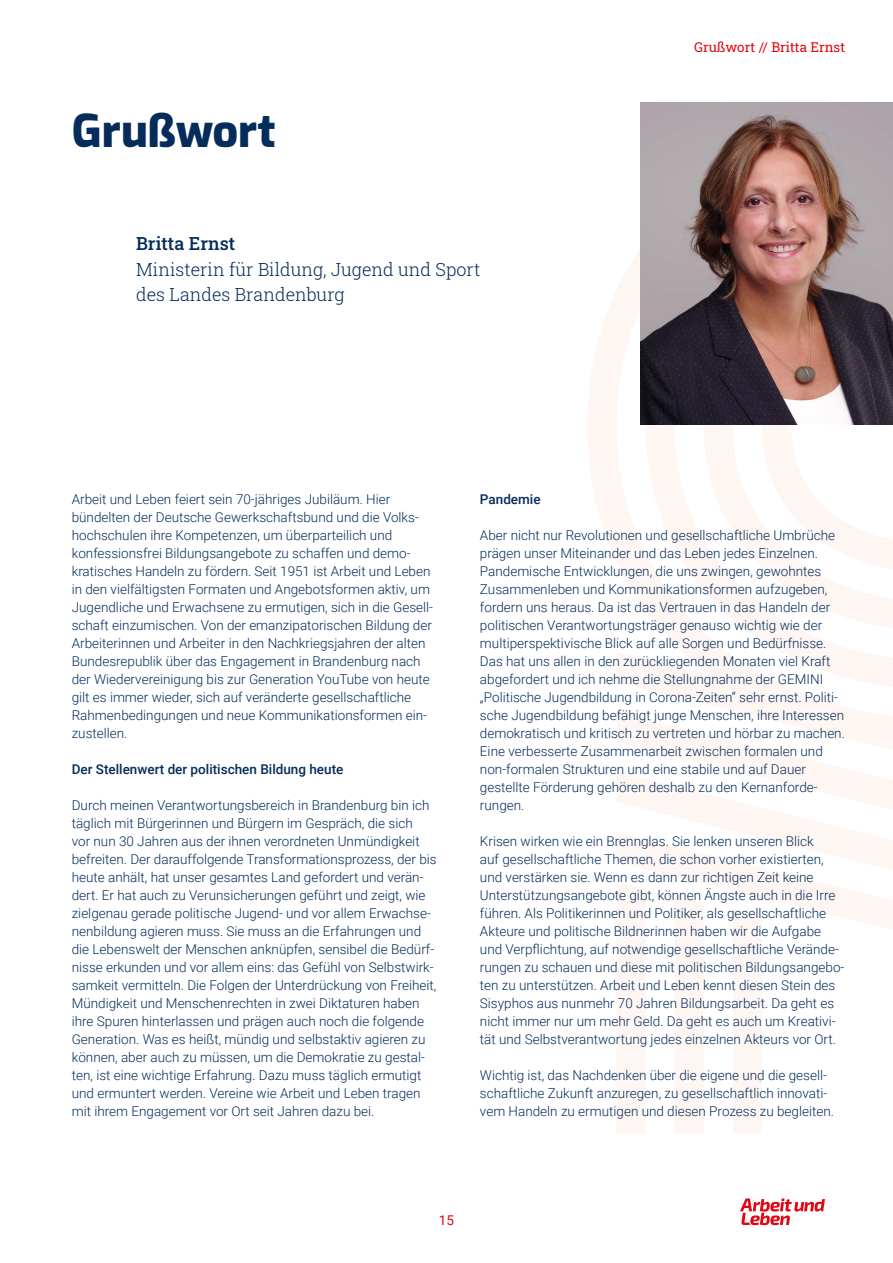
<style>
.page{position:relative;width:893px;height:1263px;background:#fff}
.page>*{position:absolute;margin:0;border:0;box-sizing:border-box;transform-origin:0 0}
.t1{font:800 45px "Exo";color:#052c5a}
.t2{font:300 18px/25.5px "Roboto Slab";color:#052c5a}
.t3{font:500 18px "Roboto Slab";color:#052c5a}
.t4{font:300 13.5px/18px "Roboto";color:#052c5a}
.t5{font:500 13.5px "Roboto";color:#052c5a}
.t6{font:13.5px "Roboto Slab";color:#e30613}
.t7{font:13.5px "Roboto";color:#e30613}
</style>
<div class="page">
<svg style="left:740px;top:1198px;width:85px;height:27px"></svg>
<svg style="left:802px;top:907px;width:91px;height:23px;fill:#fef6f3"></svg>
<svg style="left:617px;top:847px;width:276px;height:60px"></svg>
<div style="left:617px;top:883px;width:29px;height:250px;background:#fef6f3"></div>
<div style="left:675px;top:895px;width:29px;height:238px;background:#fef6f3"></div>
<div style="left:733px;top:910px;width:29px;height:223px;background:#fef6f3"></div>
<svg style="left:588px;top:102px;width:305px;height:745px"></svg>
<img style="left:641px;top:102px;width:252px;height:323px">
<h1 class="t1" style="left:72px;top:99px;width:205px">Grußwort</h1>
<h2 class="t3" style="left:136px;top:231px;width:100px">Britta Ernst</h2>
<h2 class="t2" style="left:136px;top:256px;width:346px">Ministerin für Bildung, Jugend und Sport des Landes Brandenburg</h2>
<p class="t6" style="left:694px;top:38px;width:152px">Grußwort // Britta Ernst</p>
<p class="t4" style="left:72px;top:490px;width:363px">Arbeit und Leben feiert sein 70-jähriges Jubiläum. Hier bündelten der Deutsche Gewerkschaftsbund und die Volks&shy;hochschulen ihre Kompetenzen, um überparteilich und konfessionsfrei Bildungsangebote zu schaffen und demo&shy;kratisches Handeln zu fördern. Seit 1951 ist Arbeit und Leben in den vielfältigsten Formaten und Angebotsformen aktiv, um Jugendliche und Erwachsene zu ermutigen, sich in die Gesell&shy;schaft einzumischen. Von der emanzipatorischen Bildung der Arbeiterinnen und Arbeiter in den Nachkriegsjahren der alten Bundesrepublik über das Engagement in Brandenburg nach der Wiedervereinigung bis zur Generation YouTube von heute gilt es immer wieder, sich auf veränderte gesellschaftliche Rahmenbedingungen und neue Kommunikationsformen ein&shy;zustellen.</p>
<p class="t5" style="left:72px;top:760px;width:273px">Der Stellenwert der politischen Bildung heute</p>
<p class="t4" style="left:72px;top:796px;width:366px">Durch meinen Verantwortungsbereich in Brandenburg bin ich täglich mit Bürgerinnen und Bürgern im Gespräch, die sich<br>vor nun 30 Jahren aus der ihnen verordneten Unmündigkeit befreiten. Der darauffolgende Transformationsprozess, der bis heute anhält, hat unser gesamtes Land gefordert und verän&shy;dert. Er hat auch zu Verunsicherungen geführt und zeigt, wie zielgenau gerade politische Jugend- und vor allem Erwachse&shy;nenbildung agieren muss. Sie muss an die Erfahrungen und die Lebenswelt der Menschen anknüpfen, sensibel die Bedürf&shy;nisse erkunden und vor allem eins: das Gefühl von Selbstwirk&shy;samkeit vermitteln. Die Folgen der Unterdrückung von Freiheit, Mündigkeit und Menschenrechten in zwei Diktaturen haben ihre Spuren hinterlassen und prägen auch noch die folgende Generation. Was es heißt, mündig und selbstaktiv agieren zu können, aber auch zu müssen, um die Demokratie zu gestal&shy;ten, ist eine wichtige Erfahrung. Dazu muss täglich ermutigt und ermuntert werden. Vereine wie Arbeit und Leben tragen mit ihrem Engagement vor Ort seit Jahren dazu bei.</p>
<p class="t5" style="left:480px;top:490px;width:62px">Pandemie</p>
<p class="t4" style="left:480px;top:526px;width:366px">Aber nicht nur Revolutionen und gesellschaftliche Umbrüche prägen unser Miteinander und das Leben jedes Einzelnen.<br>Pandemische Entwicklungen, die uns zwingen, gewohntes Zusammenleben und Kommunikationsformen aufzugeben, fordern uns heraus. Da ist das Vertrauen in das Handeln der politischen Verantwortungsträger genauso wichtig wie der multiperspektivische Blick auf alle Sorgen und Bedürfnisse.<br>Das hat uns allen in den zurückliegenden Monaten viel Kraft abgefordert und ich nehme die Stellungnahme der GEMINI „Politische Jugendbildung in Corona-Zeiten“ sehr ernst. Politi&shy;sche Jugendbildung befähigt junge Menschen, ihre Interessen demokratisch und kritisch zu vertreten und hörbar zu machen.<br>Eine verbesserte Zusammenarbeit zwischen formalen und non-formalen Strukturen und eine stabile und auf Dauer gestellte Förderung gehören deshalb zu den Kernanforde&shy;rungen.</p>
<p class="t4" style="left:480px;top:832px;width:366px">Krisen wirken wie ein Brennglas. Sie lenken unseren Blick<br>auf gesellschaftliche Themen, die schon vorher existierten, und verstärken sie. Wenn es dann zur richtigen Zeit keine Unterstützungsangebote gibt, können Ängste auch in die Irre führen. Als Politikerinnen und Politiker, als gesellschaftliche Akteure und politische Bildnerinnen haben wir die Aufgabe und Verpflichtung, auf notwendige gesellschaftliche Verände&shy;rungen zu schauen und diese mit politischen Bildungsangebo&shy;ten zu unterstützen. Arbeit und Leben kennt diesen Stein des Sisyphos aus nunmehr 70 Jahren Bildungsarbeit. Da geht es nicht immer nur um mehr Geld. Da geht es auch um Kreativi&shy;tät und Selbstverantwortung jedes einzelnen Akteurs vor Ort.</p>
<p class="t4" style="left:480px;top:1065px;width:356px">Wichtig ist, das Nachdenken über die eigene und die gesell&shy;schaftliche Zukunft anzuregen, zu gesellschaftlich innovati&shy;vem Handeln zu ermutigen und diesen Prozess zu begleiten.</p>
<p class="t7" style="left:439px;top:1211px;width:17px">15</p>
</div>
